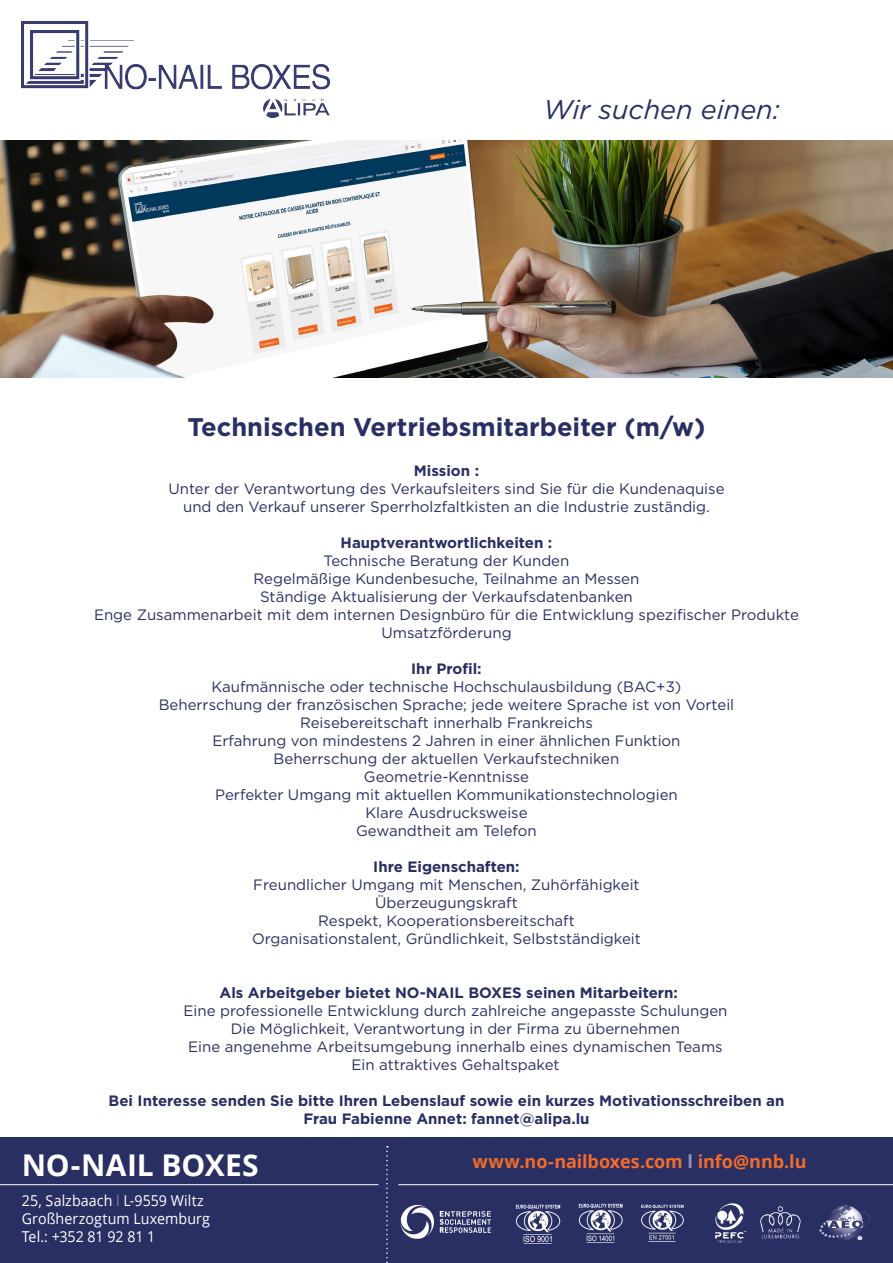
<style>
.page{position:relative;width:893px;height:1263px;background:#fff}
.page>*{position:absolute;margin:0;border:0;box-sizing:border-box;transform-origin:0 0}
.t1{font:700 30px "Open Sans";color:#fff}
.t2{font:italic 27px "Gotham";color:#292e63}
.t3{font:700 25.5px "Gotham";color:#292e63}
.t4{font:700 18px "Open Sans";letter-spacing:-.005em;color:#f36c2a}
.t5{font:15px/18px "Gotham";color:#292e63;text-align:center}
.t6{font:700 15px "Gotham";color:#292e63}
.t7{font:15px/18px "Open Sans";letter-spacing:.005em;color:#fff;scale:.95 1}
.s1{font-weight:700}
.s2{color:#7a7ca4}
.s3{color:#9591b3}
</style>
<div class="page">
<div style="left:0;top:1137px;width:893px;height:126px;background:#292e63"></div>
<img style="left:805px;top:1185px;width:88px;height:1px">
<svg style="left:386px;top:1146px;width:2px;height:117px"></svg>
<hr style="left:0;top:1184px;width:378px;height:1px;background:#fff">
<hr style="left:398px;top:1184px;width:495px;height:1px;background:#fff">
<img style="left:400px;top:1205px;width:91px;height:34px">
<img style="left:515px;top:1204px;width:46px;height:40px">
<img style="left:578px;top:1203px;width:45px;height:40px">
<img style="left:819px;top:1205px;width:52px;height:35px">
<img style="left:715px;top:1203px;width:31px;height:40px">
<img style="left:760px;top:1206px;width:41px;height:33px">
<img style="left:641px;top:1204px;width:43px;height:38px">
<img style="left:21px;top:21px;width:308px;height:97px">
<img style="left:0;top:141px;width:893px;height:237px">
<p class="t2" style="left:544px;top:93px;width:238px">Wir suchen einen:</p>
<p class="t3" style="left:187px;top:410px;width:520px">Technischen Vertriebsmitarbeiter (m/w)</p>
<p class="t5" style="left:168px;top:461px;width:558px"><span class="s1">Mission :<br></span>Unter der Verantwortung des Verkaufsleiters sind Sie für die Kundenaquise</p>
<p class="t5" style="left:183px;top:497px;width:528px">und den Verkauf unserer Sperrholzfaltkisten an die Industrie zuständig.</p>
<p class="t6" style="left:341px;top:532px;width:213px">Hauptverantwortlichkeiten :</p>
<p class="t5" style="left:324px;top:551px;width:247px">Technische Beratung der Kunden</p>
<p class="t5" style="left:254px;top:569px;width:387px">Regelmäßige Kundenbesuche, Teilnahme an Messen</p>
<p class="t5" style="left:260px;top:587px;width:374px">Ständige Aktualisierung der Verkaufsdatenbanken</p>
<p class="t5" style="left:94px;top:605px;width:706px">Enge Zusammenarbeit mit dem internen Designbüro für die Entwicklung spezifischer Produkte</p>
<p class="t5" style="left:381px;top:623px;width:132px">Umsatzförderung</p>
<p class="t6" style="left:411px;top:658px;width:72px">Ihr Profil:</p>
<p class="t5" style="left:212px;top:677px;width:471px">Kaufmännische oder technische Hochschulausbildung (BAC+3)</p>
<p class="t5" style="left:159px;top:695px;width:577px">Beherrschung der französischen Sprache; jede weitere Sprache ist von Vorteil</p>
<p class="t5" style="left:300px;top:713px;width:294px">Reisebereitschaft innerhalb Frankreichs</p>
<p class="t5" style="left:212px;top:731px;width:470px">Erfahrung von mindestens 2 Jahren in einer ähnlichen Funktion</p>
<p class="t5" style="left:274px;top:749px;width:347px">Beherrschung der aktuellen Verkaufstechniken</p>
<p class="t5" style="left:364px;top:767px;width:167px">Geometrie-Kenntnisse</p>
<p class="t5" style="left:215px;top:785px;width:464px">Perfekter Umgang mit aktuellen Kommunikationstechnologien</p>
<p class="t5" style="left:365px;top:803px;width:164px">Klare Ausdrucksweise</p>
<p class="t5" style="left:356px;top:821px;width:182px">Gewandtheit am Telefon</p>
<p class="t6" style="left:373px;top:856px;width:148px">Ihre Eigenschaften:</p>
<p class="t5" style="left:253px;top:875px;width:388px">Freundlicher Umgang mit Menschen, Zuhörfähigkeit</p>
<p class="t5" style="left:375px;top:893px;width:144px">Überzeugungskraft</p>
<p class="t5" style="left:318px;top:911px;width:258px">Respekt, Kooperationsbereitschaft</p>
<p class="t5" style="left:252px;top:929px;width:390px">Organisationstalent, Gründlichkeit, Selbstständigkeit</p>
<p class="t6" style="left:219px;top:982px;width:460px">Als Arbeitgeber bietet NO-NAIL BOXES seinen Mitarbeitern:</p>
<p class="t5" style="left:184px;top:1001px;width:545px">Eine professionelle Entwicklung durch zahlreiche angepasste Schulungen</p>
<p class="t5" style="left:231px;top:1019px;width:451px">Die Möglichkeit, Verantwortung in der Firma zu übernehmen</p>
<p class="t5" style="left:188px;top:1037px;width:536px">Eine angenehme Arbeitsumgebung innerhalb eines dynamischen Teams</p>
<p class="t5" style="left:351px;top:1055px;width:210px">Ein attraktives Gehaltspaket</p>
<p class="t6" style="left:109px;top:1090px;width:677px">Bei Interesse senden Sie bitte Ihren Lebenslauf sowie ein kurzes Motivationsschreiben an</p>
<p class="t6" style="left:303px;top:1108px;width:288px">Frau Fabienne Annet: fannet@alipa.lu</p>
<h1 class="t1" style="left:22px;top:1144px;width:238px">NO-NAIL BOXES</h1>
<p class="t7" style="left:22px;top:1191px;width:200px">25, Salzbaach <span class="s2">l</span> L-9559 Wiltz<br>Großherzogtum Luxemburg<br>Tel.: +352 81 92 81 1</p>
<p class="t4" style="left:472px;top:1148px;width:336px">www.no-nailboxes.com <span class="s3">l</span> info@nnb.lu</p>
</div>
